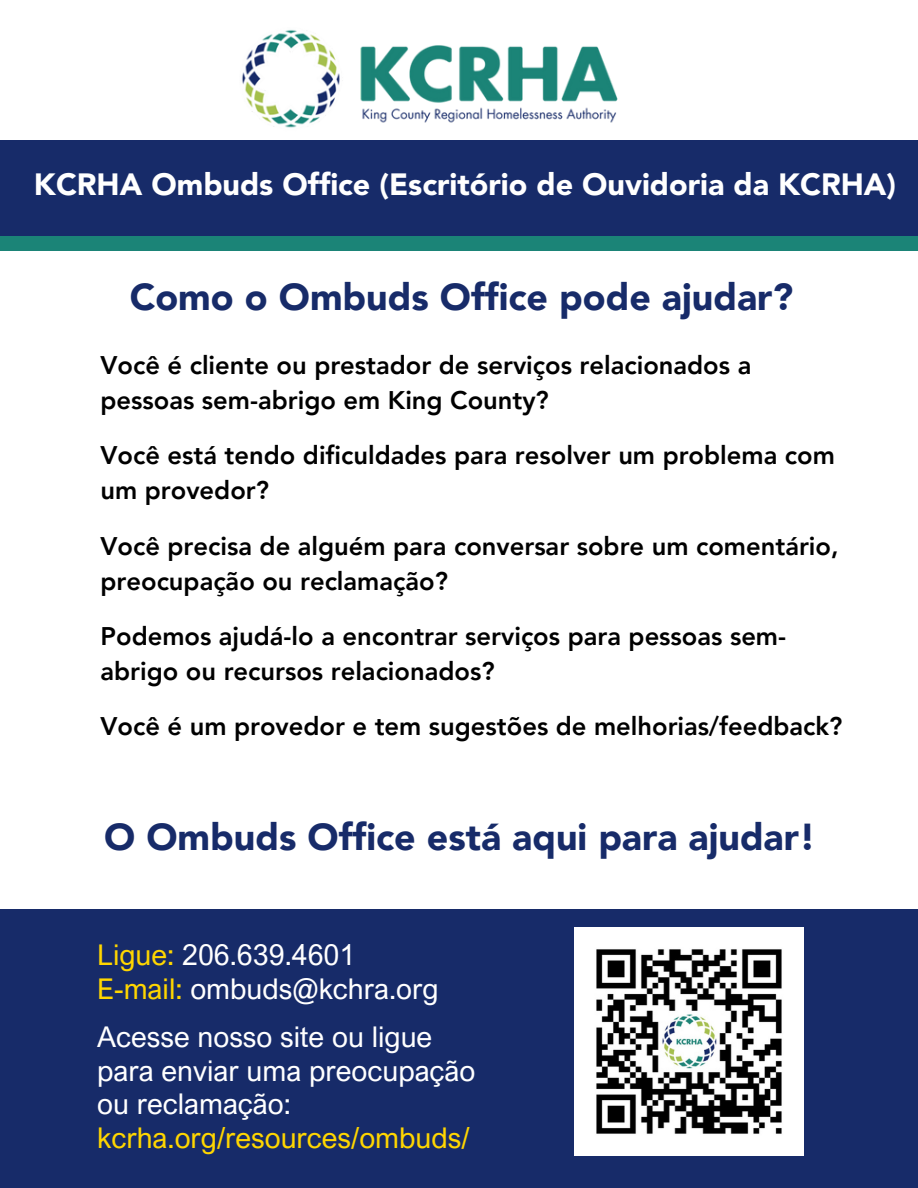
<style>
.page{position:relative;width:918px;height:1188px;background:#fff}
.page>*{position:absolute;margin:0;border:0;box-sizing:border-box;transform-origin:0 0}
.t1{font:900 37.5px "Avenir LT Pro";color:#172b69}
.t2{font:900 30.45px "Avenir LT Pro";color:#fff}
.t3{font:28.65px/33.8px "Arial Nova";color:#fff}
.t4{font:800 25.5px/34.8px "Avenir LT Pro";color:#000}
.s1{color:#ffd600}
</style>
<div class="page">
<div style="left:0;top:235px;width:918px;height:16px;background:#1b8477"></div>
<div style="left:0;top:141px;width:918px;height:94px;background:#172b69"></div>
<div style="left:0;top:909px;width:918px;height:279px;background:#172b69"></div>
<img style="left:575px;top:927px;width:228px;height:228px">
<img style="left:241px;top:29px;width:377px;height:99px">
<h1 class="t2" style="left:34px;top:172px;width:864px">KCRHA Ombuds Office (Escritório de Ouvidoria da KCRHA)</h1>
<p class="t1" style="left:130px;top:281px;width:665px">Como o Ombuds Office pode ajudar?</p>
<p class="t4" style="left:101px;top:350px;width:652px">Você é cliente ou prestador de serviços relacionados a pessoas sem-abrigo em King County?</p>
<h1 class="t4" style="left:101px;top:440px;width:736px">Você está tendo dificuldades para resolver um problema com um provedor?</h1>
<h3 class="t4" style="left:101px;top:531px;width:740px">Você precisa de alguém para conversar sobre um comentário, preocupação ou reclamação?</h3>
<h3 class="t4" style="left:101px;top:621px;width:687px">Podemos ajudá-lo a encontrar serviços para pessoas sem&shy;abrigo ou recursos relacionados?</h3>
<p class="t4" style="left:101px;top:711px;width:743px">Você é um provedor e tem sugestões de melhorias/feedback?</p>
<p class="t1" style="left:104px;top:822px;width:713px">O Ombuds Office está aqui para ajudar!</p>
<p class="t3" style="left:97px;top:937px;width:343px"><span class="s1">Ligue:</span> 206.639.4601<br><span class="s1">E-mail:</span> ombuds@kchra.org</p>
<p class="t3" style="left:97px;top:1019px;width:380px">Acesse nosso site ou ligue para enviar uma preocupação ou reclamação: <span class="s1">kcrha.org/resources/ombuds/</span></p>
</div>
